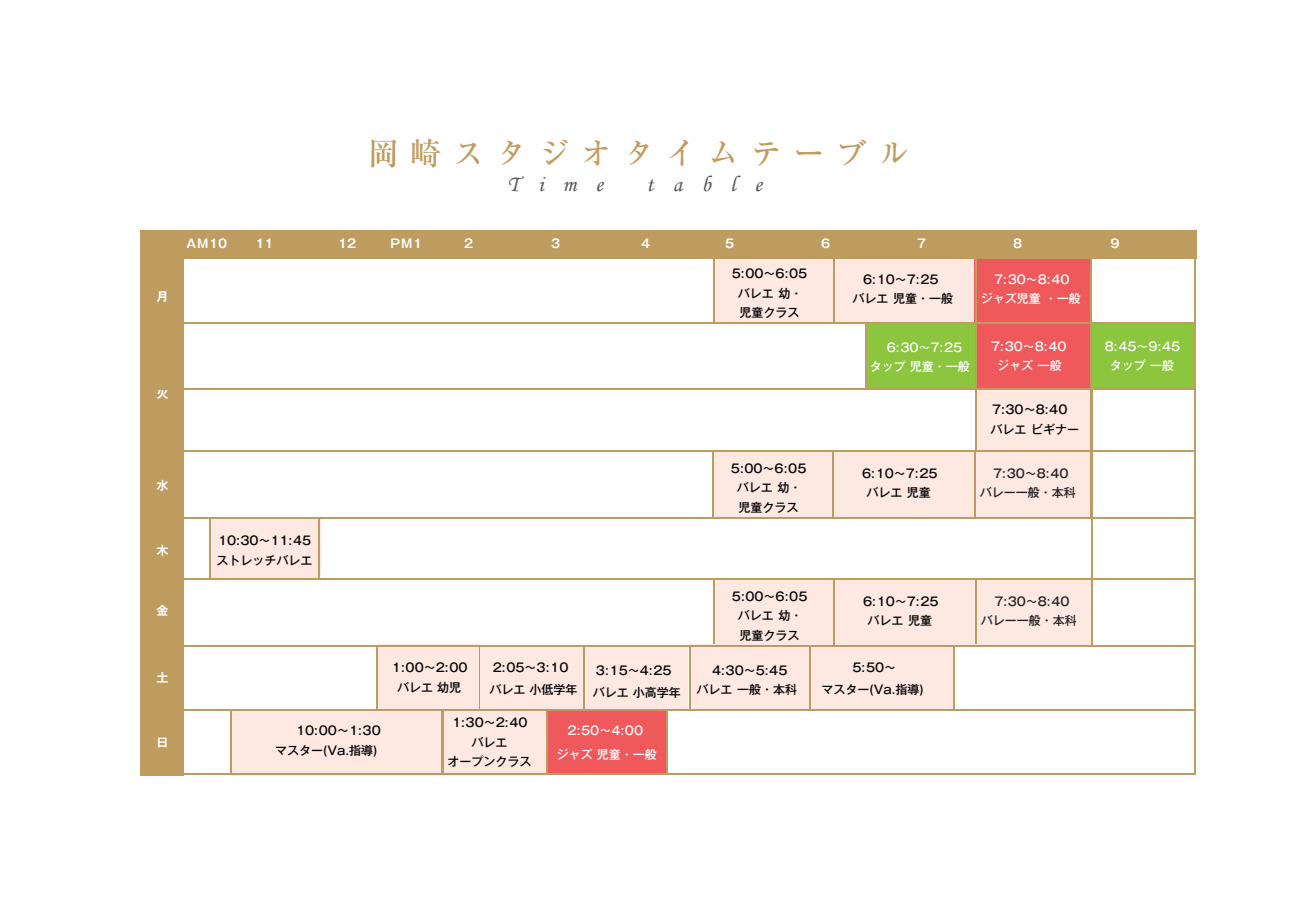
<style>
.page{position:relative;width:1289px;height:919px;background:#fff}
.page>*{position:absolute;margin:0;border:0;box-sizing:border-box;transform-origin:0 0}
.t1{font:500 31.5px "Ryumin Pr 5";letter-spacing:.35em;color:#bf9b5d}
.t2{font:22.5px "Monotype Corsiva";letter-spacing:.85em;color:#545557}
.t3{font:500 12px/19.5px "Gothic MB101 Pro";color:#030303;text-align:center}
.t4{font:500 12px/19.5px "Gothic MB101 Pro";color:#fff;text-align:center}
.t5{font:500 12px/19.5px "Gothic MB101 Pro";color:#231f20;text-align:center}
.t6{font:700 12px "Gothic MB101 Pr 5 De";letter-spacing:.055em;color:#fff}
</style>
<div class="page">
<div style="left:140px;top:230px;width:1055px;height:29px;background:#be9c60"></div>
<div style="left:140px;top:257px;width:43px;height:66px;background:#be9c60"></div>
<div style="left:713px;top:257px;width:377px;height:66px;background:#fde8e2"></div>
<div style="left:974px;top:258px;width:117px;height:64px;background:#f0595b"></div>
<div style="left:140px;top:322px;width:43px;height:66px;background:#be9c60"></div>
<div style="left:140px;top:386px;width:43px;height:131px;background:#be9c60"></div>
<div style="left:975px;top:386px;width:117px;height:65px;background:#fde8e2"></div>
<div style="left:865px;top:323px;width:120px;height:65px;background:#8bc63e"></div>
<div style="left:1073px;top:323px;width:122px;height:65px;background:#8bc63e"></div>
<div style="left:975px;top:323px;width:116px;height:65px;background:#f0595b"></div>
<div style="left:140px;top:451px;width:43px;height:130px;background:#be9c60"></div>
<div style="left:140px;top:580px;width:43px;height:66px;background:#be9c60"></div>
<div style="left:209px;top:518px;width:111px;height:60px;background:#fde8e2"></div>
<div style="left:140px;top:644px;width:43px;height:66px;background:#be9c60"></div>
<div style="left:689px;top:644px;width:264px;height:66px;background:#fde8e2"></div>
<div style="left:377px;top:644px;width:103px;height:66px;background:#fde8e2"></div>
<div style="left:232px;top:709px;width:211px;height:66px;background:#fde8e2"></div>
<div style="left:140px;top:709px;width:43px;height:66px;background:#be9c60"></div>
<div style="left:442px;top:709px;width:104px;height:66px;background:#fde8e2"></div>
<div style="left:548px;top:709px;width:118px;height:64px;background:#f0595b"></div>
<hr style="left:141px;top:257px;width:1054px;height:2px;background:#be9c60">
<hr style="left:713px;top:259px;width:1px;height:64px;background:#be9c60">
<hr style="left:833px;top:259px;width:1px;height:65px;background:#be9c60">
<hr style="left:141px;top:322px;width:1054px;height:2px;background:#be9c60">
<hr style="left:974px;top:259px;width:2px;height:64px;background:#be9c60">
<hr style="left:1090px;top:258px;width:2px;height:259px;background:#be9c60">
<hr style="left:209px;top:518px;width:1px;height:61px;background:#be9c60">
<hr style="left:318px;top:518px;width:2px;height:60px;background:#be9c60">
<hr style="left:689px;top:646px;width:1px;height:64px;background:#be9c60">
<hr style="left:376px;top:646px;width:1px;height:64px;background:#be9c60">
<hr style="left:230px;top:709px;width:2px;height:65px;background:#be9c60">
<hr style="left:479px;top:645px;width:1px;height:64px;background:#be9c60">
<hr style="left:809px;top:646px;width:1px;height:64px;background:#be9c60">
<hr style="left:953px;top:646px;width:1px;height:64px;background:#be9c60">
<hr style="left:441px;top:710px;width:2px;height:65px;background:#be9c60">
<hr style="left:546px;top:709px;width:2px;height:65px;background:#be9c60">
<hr style="left:665px;top:709px;width:2px;height:65px;background:#be9c60">
<hr style="left:183px;top:773px;width:1012px;height:2px;background:#be9c60">
<hr style="left:1194px;top:232px;width:1px;height:543px;background:#be9c60">
<hr style="left:974px;top:324px;width:2px;height:127px;background:#be9c60">
<hr style="left:865px;top:323px;width:1px;height:65px;background:#be9c60">
<hr style="left:140px;top:388px;width:1054px;height:1px;background:#be9c60">
<div style="left:712px;top:451px;width:377px;height:66px;background:#fde8e2"></div>
<hr style="left:712px;top:451px;width:1px;height:66px;background:#be9c60">
<hr style="left:832px;top:451px;width:1px;height:66px;background:#be9c60">
<hr style="left:973px;top:450px;width:2px;height:67px;background:#be9c60">
<hr style="left:147px;top:517px;width:1047px;height:1px;background:#be9c60">
<hr style="left:1091px;top:386px;width:2px;height:259px;background:#be9c60">
<div style="left:713px;top:579px;width:377px;height:66px;background:#fde8e2"></div>
<hr style="left:713px;top:579px;width:1px;height:65px;background:#be9c60">
<hr style="left:833px;top:579px;width:1px;height:66px;background:#be9c60">
<hr style="left:974px;top:580px;width:2px;height:63px;background:#be9c60">
<hr style="left:148px;top:578px;width:1047px;height:1px;background:#be9c60">
<hr style="left:147px;top:450px;width:1047px;height:1px;background:#be9c60">
<div style="left:480px;top:646px;width:103px;height:63px;background:#fde8e2"></div>
<hr style="left:583px;top:645px;width:2px;height:65px;background:#be9c60">
<hr style="left:183px;top:645px;width:1012px;height:1px;background:#be9c60">
<div style="left:585px;top:647px;width:102px;height:62px;background:#fde8e2"></div>
<hr style="left:183px;top:709px;width:1012px;height:1px;background:#be9c60">
<h1 class="t1" style="left:368px;top:129px;width:543px">岡崎スタジオタイムテーブル</h1>
<h2 class="t2" style="left:507px;top:171px;width:97px">Time</h2>
<h2 class="t2" style="left:646px;top:171px;width:117px">table</h2>
<p class="t6" style="left:156px;top:286px;width:13px">月</p>
<p class="t6" style="left:156px;top:384px;width:13px">火</p>
<p class="t6" style="left:156px;top:475px;width:13px">水</p>
<p class="t6" style="left:156px;top:540px;width:13px">木</p>
<p class="t6" style="left:156px;top:600px;width:13px">金</p>
<p class="t6" style="left:156px;top:667px;width:13px">土</p>
<p class="t6" style="left:156px;top:732px;width:13px">日</p>
<p class="t6" style="left:186px;top:234px;width:42px">AM10</p>
<p class="t6" style="left:255px;top:234px;width:20px">11</p>
<p class="t6" style="left:390px;top:234px;width:33px">PM1</p>
<p class="t6" style="left:464px;top:234px;width:11px">2</p>
<p class="t6" style="left:551px;top:234px;width:11px">3</p>
<p class="t6" style="left:641px;top:234px;width:11px">4</p>
<p class="t6" style="left:725px;top:234px;width:11px">5</p>
<p class="t6" style="left:821px;top:234px;width:11px">6</p>
<p class="t6" style="left:917px;top:234px;width:11px">7</p>
<p class="t6" style="left:1013px;top:234px;width:11px">8</p>
<p class="t6" style="left:1110px;top:234px;width:11px">9</p>
<p class="t6" style="left:338px;top:234px;width:20px">12</p>
<p class="t3" style="left:731px;top:262px;width:77px">5:00～6:05バレエ幼・児童クラス</p>
<p class="t3" style="left:852px;top:268px;width:102px">6:10～7:25<br>バレエ児童・一般</p>
<p class="t4" style="left:980px;top:268px;width:101px">7:30～8:40<br>ジャズ児童 ・一般</p>
<p class="t4" style="left:991px;top:335px;width:77px">7:30～8:40ジャズ一般</p>
<p class="t4" style="left:869px;top:336px;width:101px;text-align:left;text-indent:17px">6:30～7:25タップ児童・一般</p>
<p class="t4" style="left:1104px;top:335px;width:77px">8:45～9:45タップ一般</p>
<p class="t3" style="left:990px;top:398px;width:90px;text-align:left">7:30～8:40バレエビギナー</p>
<p class="t3" style="left:216px;top:529px;width:97px;text-align:left">10:30～11:45ストレッチバレエ</p>
<p class="t3" style="left:275px;top:719px;width:107px;text-align:right">10:00～1:30<br>マスター(Va.指導)</p>
<p class="t3" style="left:392px;top:655px;width:77px;line-height:20.2px">1:00～2:00バレエ 幼児</p>
<p class="t3" style="left:489px;top:654px;width:89px;line-height:22px;text-align:left">2:05～3:10バレエ 小低学年</p>
<p class="t3" style="left:592px;top:658px;width:89px;line-height:22px;text-align:left">3:15～4:25バレエ 小高学年</p>
<p class="t3" style="left:447px;top:711px;width:85px">1:30～2:40バレエ<br>オープンクラス</p>
<p class="t4" style="left:556px;top:717px;width:102px;line-height:23.2px">2:50～4:00<br>ジャズ児童・一般</p>
<p class="t3" style="left:731px;top:457px;width:77px">5:00～6:05バレエ幼・児童クラス</p>
<p class="t3" style="left:862px;top:462px;width:77px">6:10～7:25バレエ児童</p>
<p class="t5" style="left:979px;top:462px;width:97px">7:30～8:40<br>バレー一般・本科</p>
<p class="t3" style="left:732px;top:585px;width:77px">5:00～6:05バレエ幼・児童クラス</p>
<p class="t3" style="left:863px;top:590px;width:77px">6:10～7:25バレエ児童</p>
<p class="t5" style="left:980px;top:590px;width:97px">7:30～8:40<br>バレー一般・本科</p>
<p class="t3" style="left:696px;top:659px;width:102px;line-height:18.9px">4:30～5:45<br>バレエ一般・本科</p>
<p class="t3" style="left:821px;top:654px;width:104px;line-height:22px">5:50～<br>マスター(Va.指導)</p>
</div>
